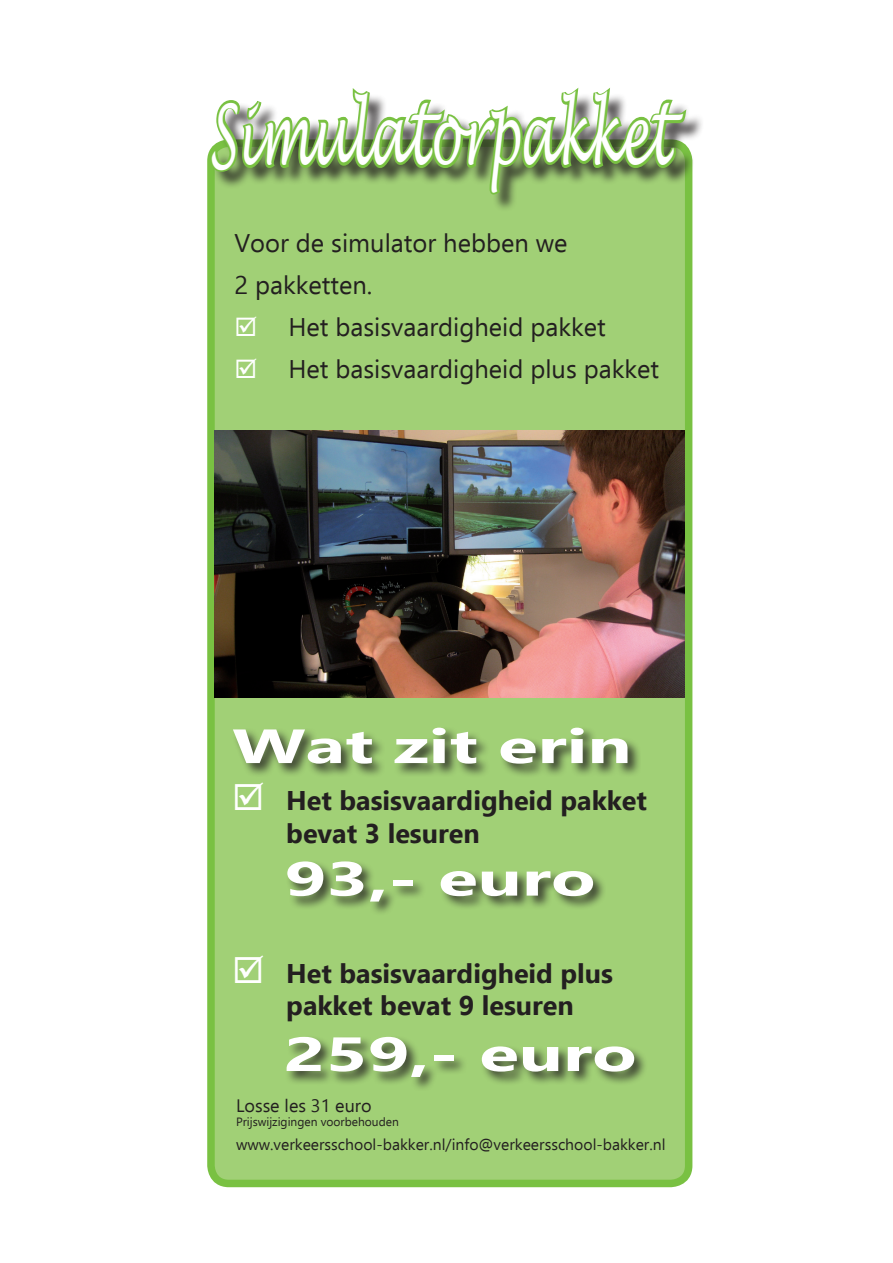
<style>
.page{position:relative;width:893px;height:1263px;background:#fff}
.page>*{position:absolute;margin:0;border:0;box-sizing:border-box;transform-origin:0 0}
.t1{font:italic 84.6px "Lucida Handwriting";color:#fff;scale:.58 1}
.t2{font:700 48px "Ebrima";color:#fff;scale:1.52 1}
.t3{font:700 27px/32.4px "Ebrima";color:#231f20}
.t4{font:25.5px/42px "Ebrima";color:#231f20}
.t5{font:18px "Ebrima";color:#231f20}
.t6{font:15.75px "Ebrima";color:#231f20}
.t7{font:12px "Ebrima";color:#231f20}
.s1{color:#fff}
</style>
<div class="page">
<div style="left:211px;top:143px;width:478px;height:1040px;background:#a1d076;border-radius:18px"></div>
<div style="left:207px;top:139px;width:485px;height:1048px;border:8px solid #79c142;border-radius:18px"></div>
<img style="left:215px;top:431px;width:470px;height:266px">
<div style="left:212px;top:90px;width:492px;height:121px;background:#231f20;opacity:.75"></div>
<svg style="left:208px;top:87px;width:481px;height:120px"></svg>
<div style="left:231px;top:726px;width:410px;height:52px;background:#231f20;opacity:.75"></div>
<div style="left:285px;top:859px;width:321px;height:56px;background:#231f20;opacity:.75"></div>
<div style="left:285px;top:1035px;width:362px;height:56px;background:#231f20;opacity:.75"></div>
<h1 class="t1" style="left:209px;top:84px;width:797px">Simulatorpakket</h1>
<p class="t4" style="left:234px;top:222px;width:335px">Voor de simulator hebben we<br>2 pakketten.</p>
<p class="t4" style="left:234px;top:306px;width:373px"><span class="s1">☑</span> Het basisvaardigheid pakket</p>
<p class="t4" style="left:234px;top:348px;width:426px"><span class="s1">☑</span> Het basisvaardigheid plus pakket</p>
<h2 class="t2" style="left:232px;top:710px;width:264px">Wat zit erin</h2>
<p class="t3" style="left:286px;top:786px;width:362px;text-indent:-54px"><span class="s1">☑</span> Het basisvaardigheid pakket bevat 3 lesuren</p>
<h2 class="t2" style="left:285px;top:843px;width:206px">93,- euro</h2>
<p class="t3" style="left:232px;top:959px;width:382px;text-align:center"><span class="s1">☑</span> Het basisvaardigheid plus pakket bevat 9 lesuren</p>
<h2 class="t2" style="left:284px;top:1018px;width:234px">259,- euro</h2>
<p class="t5" style="left:236px;top:1092px;width:137px">Losse les 31 euro</p>
<p class="t7" style="left:236px;top:1113px;width:164px">Prijswijzigingen voorbehouden</p>
<p class="t6" style="left:236px;top:1133px;width:431px">www.verkeersschool-bakker.nl/info@verkeersschool-bakker.nl</p>
</div>
